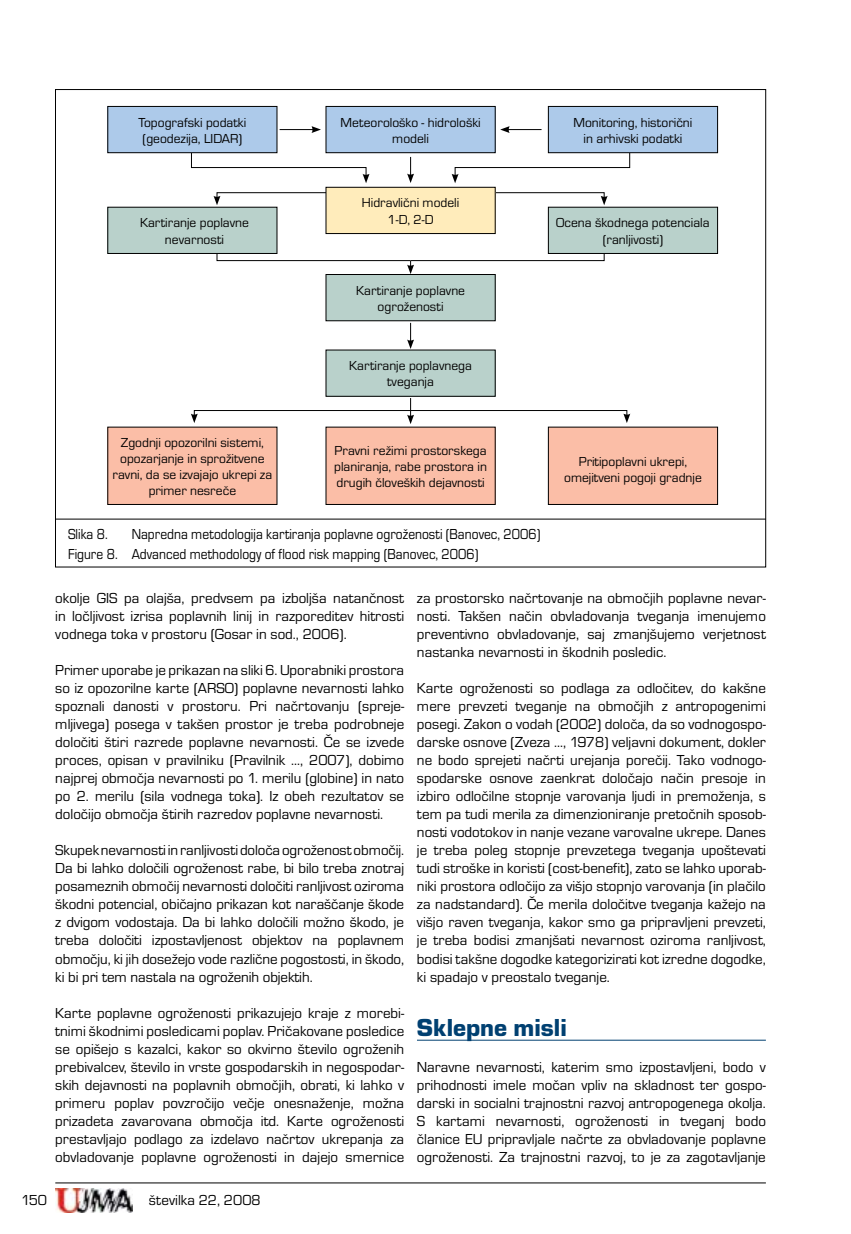
<style>
.page{position:relative;width:851px;height:1234px;background:#fff}
.page>*{position:absolute;margin:0;border:0;box-sizing:border-box;transform-origin:0 0}
.t1{font:25.5px "Eurostile TEE Blac";color:#004071}
.t2{font:15px/18px "Eurostile TEE";color:#000;text-align:justify}
.t3{font:15px/20px "Eurostile TEE";color:#000;scale:.9 1}
.t4{font:13.5px/16.2px "Eurostile TEE";color:#000;text-align:center}
</style>
<div class="page">
<hr style="left:55px;top:1182px;width:710px;height:1px;background:#000">
<img style="left:55px;top:1188px;width:77px;height:24px">
<svg style="left:191px;top:150px;width:178px;height:33px"></svg>
<svg style="left:451px;top:150px;width:179px;height:33px"></svg>
<svg style="left:213px;top:192px;width:113px;height:13px"></svg>
<svg style="left:495px;top:192px;width:112px;height:13px"></svg>
<hr style="left:417px;top:1039px;width:348px;height:1px;background:#004071">
<hr style="left:55px;top:518px;width:710px;height:1px;background:#000">
<div style="left:108px;top:427px;width:169px;height:77px;background:#fbbea7"></div>
<div style="left:326px;top:427px;width:169px;height:77px;background:#fbbea7"></div>
<div style="left:108px;top:207px;width:169px;height:46px;background:#b9d1cb"></div>
<div style="left:108px;top:106px;width:169px;height:47px;background:#adcaea"></div>
<div style="left:108px;top:106px;width:169px;height:47px;border:1px solid #000"></div>
<div style="left:548px;top:106px;width:169px;height:47px;background:#adcaea"></div>
<div style="left:548px;top:106px;width:169px;height:47px;border:1px solid #000"></div>
<div style="left:548px;top:207px;width:169px;height:46px;background:#b9d1cb"></div>
<div style="left:548px;top:427px;width:169px;height:77px;background:#fbbea7"></div>
<div style="left:326px;top:350px;width:169px;height:46px;background:#b9d1cb"></div>
<div style="left:326px;top:274px;width:169px;height:47px;background:#b9d1cb"></div>
<div style="left:326px;top:274px;width:169px;height:47px;border:1px solid #000"></div>
<div style="left:326px;top:106px;width:169px;height:47px;background:#adcaea"></div>
<div style="left:326px;top:106px;width:169px;height:47px;border:1px solid #000"></div>
<div style="left:326px;top:187px;width:169px;height:46px;background:#ffecbb"></div>
<div style="left:326px;top:187px;width:169px;height:47px;border:1px solid #000"></div>
<svg style="left:407px;top:157px;width:7px;height:26px"></svg>
<svg style="left:216px;top:249px;width:388px;height:25px"></svg>
<svg style="left:407px;top:323px;width:7px;height:26px"></svg>
<svg style="left:191px;top:398px;width:439px;height:26px"></svg>
<hr style="left:279px;top:129px;width:35px;height:1px;background:#000">
<svg style="left:311px;top:126px;width:10px;height:7px"></svg>
<hr style="left:507px;top:129px;width:34px;height:1px;background:#000">
<svg style="left:500px;top:126px;width:9px;height:7px"></svg>
<p class="t4" style="left:138px;top:114px;width:109px">Topografski podatki (geodezija, LIDAR)</p>
<p class="t4" style="left:340px;top:114px;width:142px">Meteorološko - hidrološki modeli</p>
<p class="t4" style="left:573px;top:114px;width:120px">Monitoring, historični in arhivski podatki</p>
<p class="t4" style="left:140px;top:215px;width:110px">Kartiranje poplavne nevarnosti</p>
<p class="t4" style="left:112px;top:434px;width:161px">Zgodnji opozorilni sistemi, opozarjanje in sprožitvene ravni, da se izvajajo ukrepi za primer nesreče</p>
<p class="t4" style="left:362px;top:195px;width:99px">Hidravlični modeli<br>1-D, 2-D</p>
<p class="t4" style="left:356px;top:282px;width:110px">Kartiranje poplavne ogroženosti</p>
<p class="t4" style="left:349px;top:358px;width:124px">Kartiranje poplavnega tveganja</p>
<p class="t4" style="left:556px;top:215px;width:155px">Ocena škodnega potenciala (ranljivosti)</p>
<p class="t4" style="left:334px;top:442px;width:154px;text-align:justify">Pravni režimi prostorskega planiranja, rabe prostora in drugih človeških dejavnosti</p>
<p class="t4" style="left:564px;top:453px;width:139px">Pritipoplavni ukrepi, omejitveni pogoji gradnje</p>
<p class="t3" style="left:68px;top:524px;width:46px">Slika 8.</p>
<p class="t3" style="left:68px;top:524px;width:526px;text-indent:64px">Napredna metodologija kartiranja poplavne ogroženosti (Banovec, 2006)<br>Figure 8. Advanced methodology of flood risk mapping (Banovec, 2006)</p>
<p class="t2" style="left:55px;top:589px;width:350px">okolje GIS pa olajša, predvsem pa izboljša natančnost in ločljivost izrisa poplavnih linij in razporeditev hitrosti vodnega toka v prostoru (Gosar in sod., 2006).</p>
<p class="t2" style="left:55px;top:661px;width:350px">Primer uporabe je prikazan na sliki 6. Uporabniki prostora so iz opozorilne karte (ARSO) poplavne nevarnosti lahko spoznali danosti v prostoru. Pri načrtovanju (spreje&shy;mljivega) posega v takšen prostor je treba podrobneje določiti štiri razrede poplavne nevarnosti. Če se izvede proces, opisan v pravilniku (Pravilnik …, 2007), dobimo najprej območja nevarnosti po 1. merilu (globine) in nato po 2. merilu (sila vodnega toka). Iz obeh rezultatov se določijo območja štirih razredov poplavne nevarnosti.</p>
<p class="t2" style="left:55px;top:841px;width:350px">Skupek nevarnosti in ranljivosti določa ogroženost območij.<br>Da bi lahko določili ogroženost rabe, bi bilo treba znotraj posameznih območij nevarnosti določiti ranljivost oziroma škodni potencial, običajno prikazan kot naraščanje škode z dvigom vodostaja. Da bi lahko določili možno škodo, je treba določiti izpostavljenost objektov na poplavnem območju, ki jih dosežejo vode različne pogostosti, in škodo, ki bi pri tem nastala na ogroženih objektih.</p>
<p class="t2" style="left:55px;top:1003px;width:350px">Karte poplavne ogroženosti prikazujejo kraje z morebi&shy;tnimi škodnimi posledicami poplav. Pričakovane posledice se opišejo s kazalci, kakor so okvirno število ogroženih prebivalcev, število in vrste gospodarskih in negospodar&shy;skih dejavnosti na poplavnih območjih, obrati, ki lahko v primeru poplav povzročijo večje onesnaženje, možna prizadeta zavarovana območja itd. Karte ogroženosti prestavljajo podlago za izdelavo načrtov ukrepanja za obvladovanje poplavne ogroženosti in dajejo smernice</p>
<p class="t2" style="left:21px;top:1190px;width:27px">150</p>
<p class="t2" style="left:149px;top:1190px;width:113px">številka 22, 2008</p>
<p class="t2" style="left:417px;top:589px;width:350px">za prostorsko načrtovanje na območjih poplavne nevar&shy;nosti. Takšen način obvladovanja tveganja imenujemo preventivno obvladovanje, saj zmanjšujemo verjetnost nastanka nevarnosti in škodnih posledic.</p>
<p class="t2" style="left:417px;top:679px;width:350px">Karte ogroženosti so podlaga za odločitev, do kakšne mere prevzeti tveganje na območjih z antropogenimi posegi. Zakon o vodah (2002) določa, da so vodnogospo&shy;darske osnove (Zveza …, 1978) veljavni dokument, dokler ne bodo sprejeti načrti urejanja porečij. Tako vodnogo&shy;spodarske osnove zaenkrat določajo način presoje in izbiro odločilne stopnje varovanja ljudi in premoženja, s tem pa tudi merila za dimenzioniranje pretočnih sposob&shy;nosti vodotokov in nanje vezane varovalne ukrepe. Danes je treba poleg stopnje prevzetega tveganja upoštevati tudi stroške in koristi (cost-benefit), zato se lahko uporab&shy;niki prostora odločijo za višjo stopnjo varovanja (in plačilo za nadstandard). Če merila določitve tveganja kažejo na višjo raven tveganja, kakor smo ga pripravljeni prevzeti, je treba bodisi zmanjšati nevarnost oziroma ranljivost, bodisi takšne dogodke kategorizirati kot izredne dogodke, ki spadajo v preostalo tveganje.</p>
<h1 class="t1" style="left:417px;top:1012px;width:151px">Sklepne misli</h1>
<p class="t2" style="left:417px;top:1057px;width:350px">Naravne nevarnosti, katerim smo izpostavljeni, bodo v prihodnosti imele močan vpliv na skladnost ter gospo&shy;darski in socialni trajnostni razvoj antropogenega okolja.<br>S kartami nevarnosti, ogroženosti in tveganj bodo članice EU pripravljale načrte za obvladovanje poplavne ogroženosti. Za trajnostni razvoj, to je za zagotavljanje</p>
</div>
